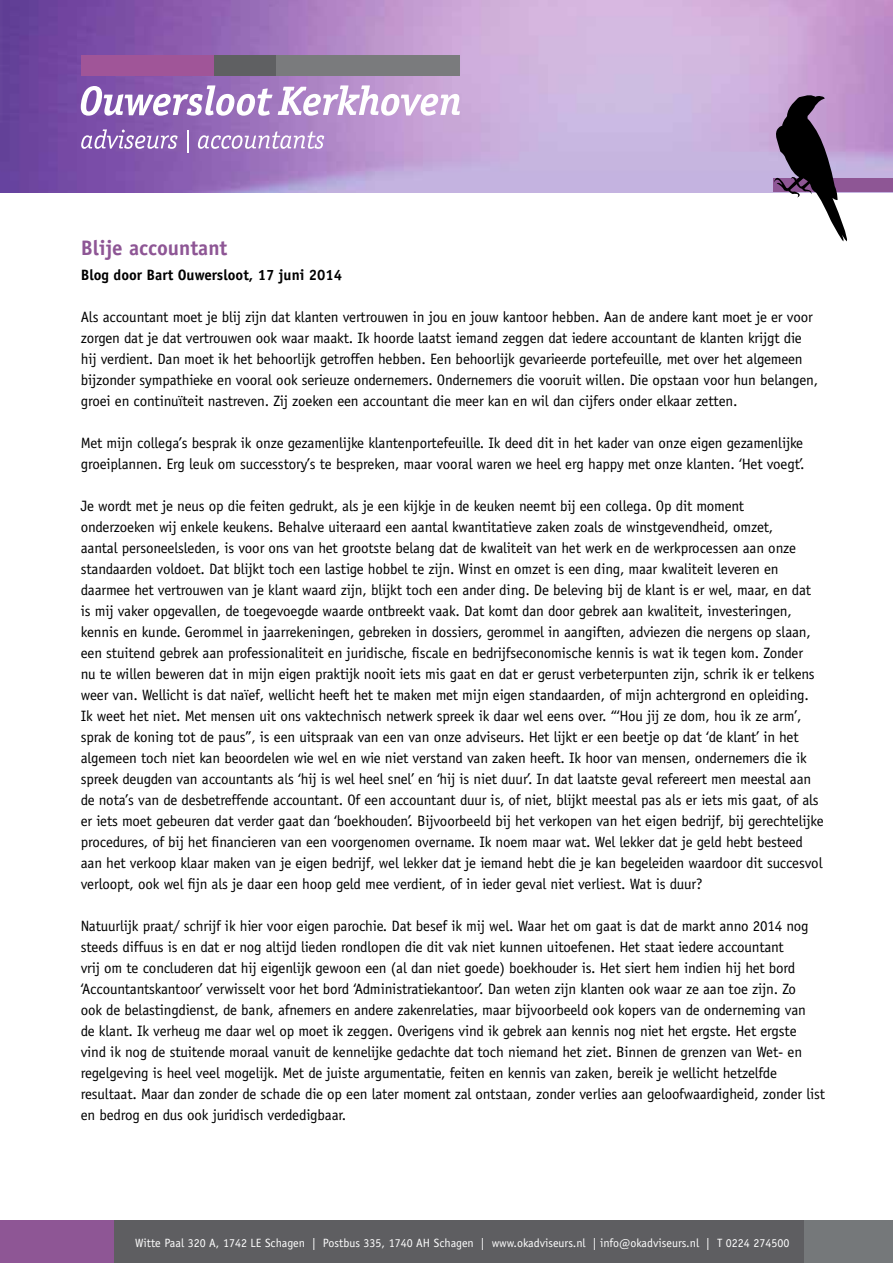
<style>
.page{position:relative;width:893px;height:1263px;background:#fff}
.page>*{position:absolute;margin:0;border:0;box-sizing:border-box;transform-origin:0 0}
.t1{font:700 21px "Officina Sans";color:#8e5695}
.t2{font:15px/21px "Officina Sans";letter-spacing:-.01em;color:#000}
.t3{font:700 15px "Officina Sans";color:#000}
.t4{font:12px "Officina Sans";color:#fff}
</style>
<div class="page">
<img style="left:0;top:0;width:893px;height:192px">
<div style="left:81px;top:55px;width:134px;height:21px;background:#a05598"></div>
<div style="left:276px;top:55px;width:183px;height:21px;background:#7a7b7d"></div>
<div style="left:215px;top:55px;width:61px;height:21px;background:#5f6062"></div>
<svg style="left:81px;top:85px;width:379px;height:31px"></svg>
<svg style="left:81px;top:129px;width:97px;height:20px;background:#a07fc0"></svg>
<hr style="left:187px;top:130px;width:2px;height:23px;background:#fff">
<svg style="left:198px;top:131px;width:126px;height:18px"></svg>
<div style="left:0;top:1220px;width:893px;height:43px;background:#5e5e61"></div>
<div style="left:0;top:1220px;width:114px;height:43px;background:#8e5695"></div>
<div style="left:805px;top:1220px;width:88px;height:43px;background:#75787a"></div>
<div style="left:774px;top:178px;width:119px;height:14px;background:#8e5695"></div>
<svg style="left:774px;top:95px;width:73px;height:146px"></svg>
<h1 class="t1" style="left:81px;top:234px;width:148px">Blije accountant</h1>
<p class="t3" style="left:81px;top:266px;width:263px">Blog door Bart Ouwersloot, 17 juni 2014</p>
<p class="t2" style="left:81px;top:307px;width:739px">Als accountant moet je blij zijn dat klanten vertrouwen in jou en jouw kantoor hebben. Aan de andere kant moet je er voor zorgen dat je dat vertrouwen ook waar maakt. Ik hoorde laatst iemand zeggen dat iedere accountant de klanten krijgt die hij verdient. Dan moet ik het behoorlijk getroffen hebben. Een behoorlijk gevarieerde portefeuille, met over het algemeen bijzonder sympathieke en vooral ook serieuze ondernemers. Ondernemers die vooruit willen. Die opstaan voor hun belangen, groei en continuïteit nastreven. Zij zoeken een accountant die meer kan en wil dan cijfers onder elkaar zetten.</p>
<p class="t2" style="left:81px;top:433px;width:725px">Met mijn collega’s besprak ik onze gezamenlijke klantenportefeuille. Ik deed dit in het kader van onze eigen gezamenlijke groeiplannen. Erg leuk om successtory’s te bespreken, maar vooral waren we heel erg happy met onze klanten. ‘Het voegt’.</p>
<p class="t2" style="left:81px;top:496px;width:744px">Je wordt met je neus op die feiten gedrukt, als je een kijkje in de keuken neemt bij een collega. Op dit moment<br>onderzoeken wij enkele keukens. Behalve uiteraard een aantal kwantitatieve zaken zoals de winstgevendheid, omzet,<br>aantal personeelsleden, is voor ons van het grootste belang dat de kwaliteit van het werk en de werkprocessen aan onze standaarden voldoet. Dat blijkt toch een lastige hobbel te zijn. Winst en omzet is een ding, maar kwaliteit leveren en daarmee het vertrouwen van je klant waard zijn, blijkt toch een ander ding. De beleving bij de klant is er wel, maar, en dat is mij vaker opgevallen, de toegevoegde waarde ontbreekt vaak. Dat komt dan door gebrek aan kwaliteit, investeringen, kennis en kunde. Gerommel in jaarrekeningen, gebreken in dossiers, gerommel in aangiften, adviezen die nergens op slaan, een stuitend gebrek aan professionaliteit en juridische, fiscale en bedrijfseconomische kennis is wat ik tegen kom. Zonder<br>nu te willen beweren dat in mijn eigen praktijk nooit iets mis gaat en dat er gerust verbeterpunten zijn, schrik ik er telkens weer van. Wellicht is dat naïef, wellicht heeft het te maken met mijn eigen standaarden, of mijn achtergrond en opleiding.<br>Ik weet het niet. Met mensen uit ons vaktechnisch netwerk spreek ik daar wel eens over. “‘Hou jij ze dom, hou ik ze arm’, sprak de koning tot de paus”, is een uitspraak van een van onze adviseurs. Het lijkt er een beetje op dat ‘de klant’ in het algemeen toch niet kan beoordelen wie wel en wie niet verstand van zaken heeft. Ik hoor van mensen, ondernemers die ik spreek deugden van accountants als ‘hij is wel heel snel’ en ‘hij is niet duur’. In dat laatste geval refereert men meestal aan de nota’s van de desbetreffende accountant. Of een accountant duur is, of niet, blijkt meestal pas als er iets mis gaat, of als er iets moet gebeuren dat verder gaat dan ‘boekhouden’. Bijvoorbeeld bij het verkopen van het eigen bedrijf, bij gerechtelijke procedures, of bij het financieren van een voorgenomen overname. Ik noem maar wat. Wel lekker dat je geld hebt besteed aan het verkoop klaar maken van je eigen bedrijf, wel lekker dat je iemand hebt die je kan begeleiden waardoor dit succesvol verloopt, ook wel fijn als je daar een hoop geld mee verdient, of in ieder geval niet verliest. Wat is duur?</p>
<p class="t2" style="left:81px;top:916px;width:746px">Natuurlijk praat/ schrijf ik hier voor eigen parochie. Dat besef ik mij wel. Waar het om gaat is dat de markt anno 2014 nog steeds diffuus is en dat er nog altijd lieden rondlopen die dit vak niet kunnen uitoefenen. Het staat iedere accountant<br>vrij om te concluderen dat hij eigenlijk gewoon een (al dan niet goede) boekhouder is. Het siert hem indien hij het bord ‘Accountantskantoor’ verwisselt voor het bord ‘Administratiekantoor’. Dan weten zijn klanten ook waar ze aan toe zijn. Zo<br>ook de belastingdienst, de bank, afnemers en andere zakenrelaties, maar bijvoorbeeld ook kopers van de onderneming van<br>de klant. Ik verheug me daar wel op moet ik zeggen. Overigens vind ik gebrek aan kennis nog niet het ergste. Het ergste vind ik nog de stuitende moraal vanuit de kennelijke gedachte dat toch niemand het ziet. Binnen de grenzen van Wet- en regelgeving is heel veel mogelijk. Met de juiste argumentatie, feiten en kennis van zaken, bereik je wellicht hetzelfde resultaat. Maar dan zonder de schade die op een later moment zal ontstaan, zonder verlies aan geloofwaardigheid, zonder list en bedrog en dus ook juridisch verdedigbaar.</p>
<p class="t4" style="left:135px;top:1235px;width:656px">Witte Paal 320 A, 1742 LE Schagen | Postbus 335, 1740 AH Schagen | www.okadviseurs.nl | info@okadviseurs.nl | T 0224 274500</p>
</div>
